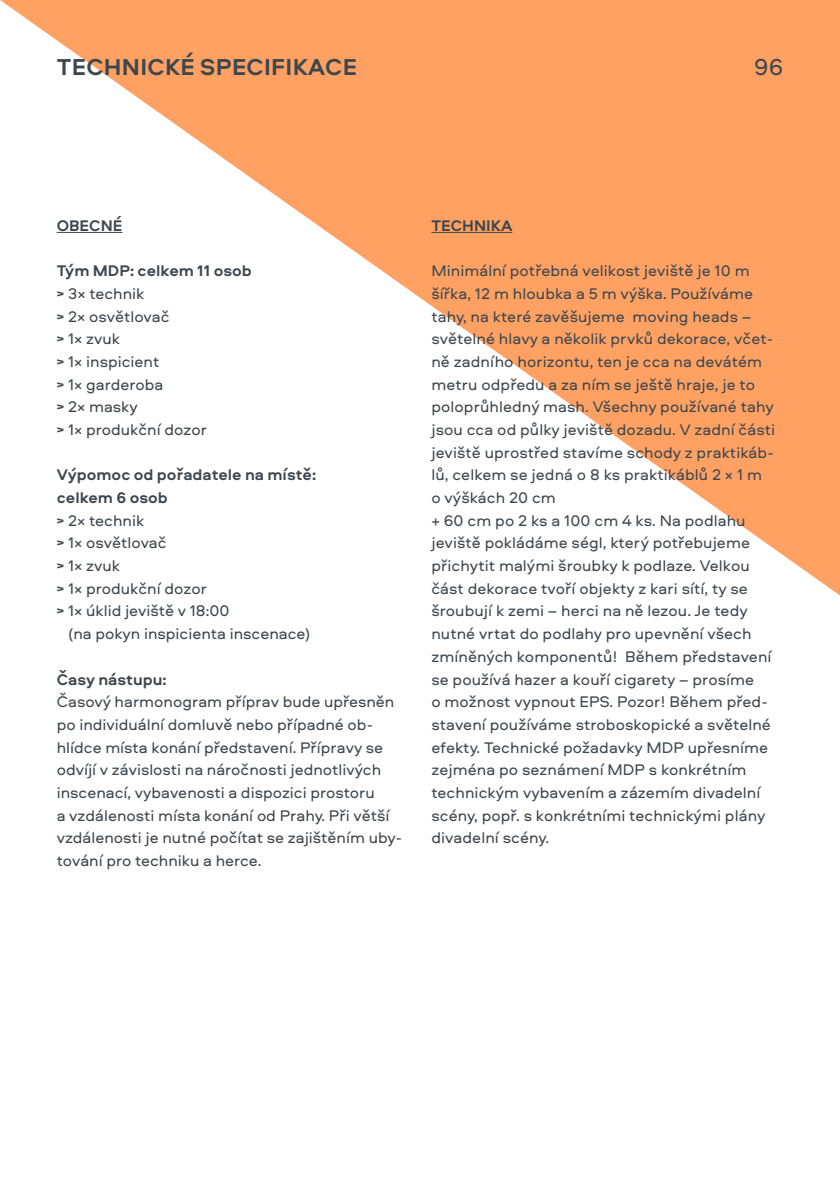
<style>
.page{position:relative;width:840px;height:1191px;background:#fff}
.page>*{position:absolute;margin:0;border:0;box-sizing:border-box;transform-origin:0 0}
.t1{font:700 24px "Aeroport";letter-spacing:.01em;color:#3d474e}
.t2{font:24px "Aeroport";color:#3d474e}
.No_Spacing{font:16px/22.6px "Aeroport";letter-spacing:.005em;color:#3d474e}
.No_Spacing-2{font:700 16px "Aeroport";color:#3d474e}
.s1{font-family:"Kabaret";font-size:24px}
</style>
<div class="page">
<svg style="left:0;top:0;width:839px;height:595px"></svg>
<hr style="left:57px;top:232px;width:65px;height:1px;background:#3d474e">
<hr style="left:431px;top:232px;width:81px;height:1px;background:#3d474e">
<p class="t1" style="left:57px;top:49px;width:302px">TECHNICKÉ SPECIFIKACE</p>
<p class="t2" style="left:753px;top:50px;width:30px">96</p>
<p class="No_Spacing-2" style="left:57px;top:214px;width:67px">OBECNÉ</p>
<p class="No_Spacing-2" style="left:57px;top:259px;width:196px">Tým MDP: celkem 11 osob</p>
<p class="No_Spacing" style="left:57px;top:281px;width:89px"><span class="s1">&gt;</span> 3× technik</p>
<p class="No_Spacing" style="left:57px;top:304px;width:114px"><span class="s1">&gt;</span> 2× osvětlovač</p>
<p class="No_Spacing" style="left:57px;top:327px;width:65px"><span class="s1">&gt;</span> 1× zvuk</p>
<p class="No_Spacing" style="left:57px;top:349px;width:104px"><span class="s1">&gt;</span> 1× inspicient</p>
<p class="No_Spacing" style="left:57px;top:372px;width:108px"><span class="s1">&gt;</span> 1× garderoba</p>
<p class="No_Spacing" style="left:57px;top:395px;width:82px"><span class="s1">&gt;</span> 2× masky</p>
<p class="No_Spacing" style="left:57px;top:417px;width:152px"><span class="s1">&gt;</span> 1× produkční dozor</p>
<p class="No_Spacing-2" style="left:57px;top:463px;width:261px">Výpomoc od pořadatele na místě:</p>
<p class="No_Spacing-2" style="left:57px;top:486px;width:112px">celkem 6 osob</p>
<p class="No_Spacing" style="left:57px;top:508px;width:89px"><span class="s1">&gt;</span> 2× technik</p>
<p class="No_Spacing" style="left:57px;top:531px;width:111px"><span class="s1">&gt;</span> 1× osvětlovač</p>
<p class="No_Spacing" style="left:57px;top:553px;width:65px"><span class="s1">&gt;</span> 1× zvuk</p>
<p class="No_Spacing" style="left:57px;top:576px;width:152px"><span class="s1">&gt;</span> 1× produkční dozor</p>
<p class="No_Spacing" style="left:57px;top:599px;width:174px"><span class="s1">&gt;</span> 1× úklid jeviště v 18:00</p>
<p class="No_Spacing" style="left:68px;top:621px;width:244px">(na pokyn inspicienta inscenace)</p>
<p class="No_Spacing-2" style="left:57px;top:667px;width:111px">Časy nástupu:</p>
<p class="No_Spacing" style="left:57px;top:689px;width:347px">Časový harmonogram příprav bude upřesněn po individuální domluvě nebo případné ob&shy;hlídce místa konání představení. Přípravy se odvíjí v závislosti na náročnosti jednotlivých inscenací, vybavenosti a dispozici prostoru<br>a vzdálenosti místa konání od Prahy. Při větší vzdálenosti je nutné počítat se zajištěním uby&shy;tování pro techniku a herce.</p>
<p class="No_Spacing-2" style="left:431px;top:214px;width:82px">TECHNIKA</p>
<p class="No_Spacing" style="left:431px;top:259px;width:345px">Minimální potřebná velikost jeviště je 10 m šířka, 12 m hloubka a 5 m výška. Používáme tahy, na které zavěšujeme moving heads – světelné hlavy a několik prvků dekorace, včet&shy;ně zadního horizontu, ten je cca na devátém metru odpředu a za ním se ještě hraje, je to poloprůhledný mash. Všechny používané tahy jsou cca od půlky jeviště dozadu. V zadní části jeviště uprostřed stavíme schody z praktikáb&shy;lů, celkem se jedná o 8 ks praktikáblů 2 × 1 m o výškách 20 cm</p>
<p class="No_Spacing" style="left:431px;top:508px;width:341px">+ 60 cm po 2 ks a 100 cm 4 ks. Na podlahu jeviště pokládáme ségl, který potřebujeme přichytit malými šroubky k podlaze. Velkou část dekorace tvoří objekty z kari sítí, ty se šroubují k zemi – herci na ně lezou. Je tedy nutné vrtat do podlahy pro upevnění všech zmíněných komponentů! Během představení se používá hazer a kouří cigarety – prosíme<br>o možnost vypnout EPS. Pozor! Během před&shy;stavení používáme stroboskopické a světelné efekty. Technické požadavky MDP upřesníme zejména po seznámení MDP s konkrétním technickým vybavením a zázemím divadelní scény, popř. s konkrétními technickými plány divadelní scény.</p>
</div>
